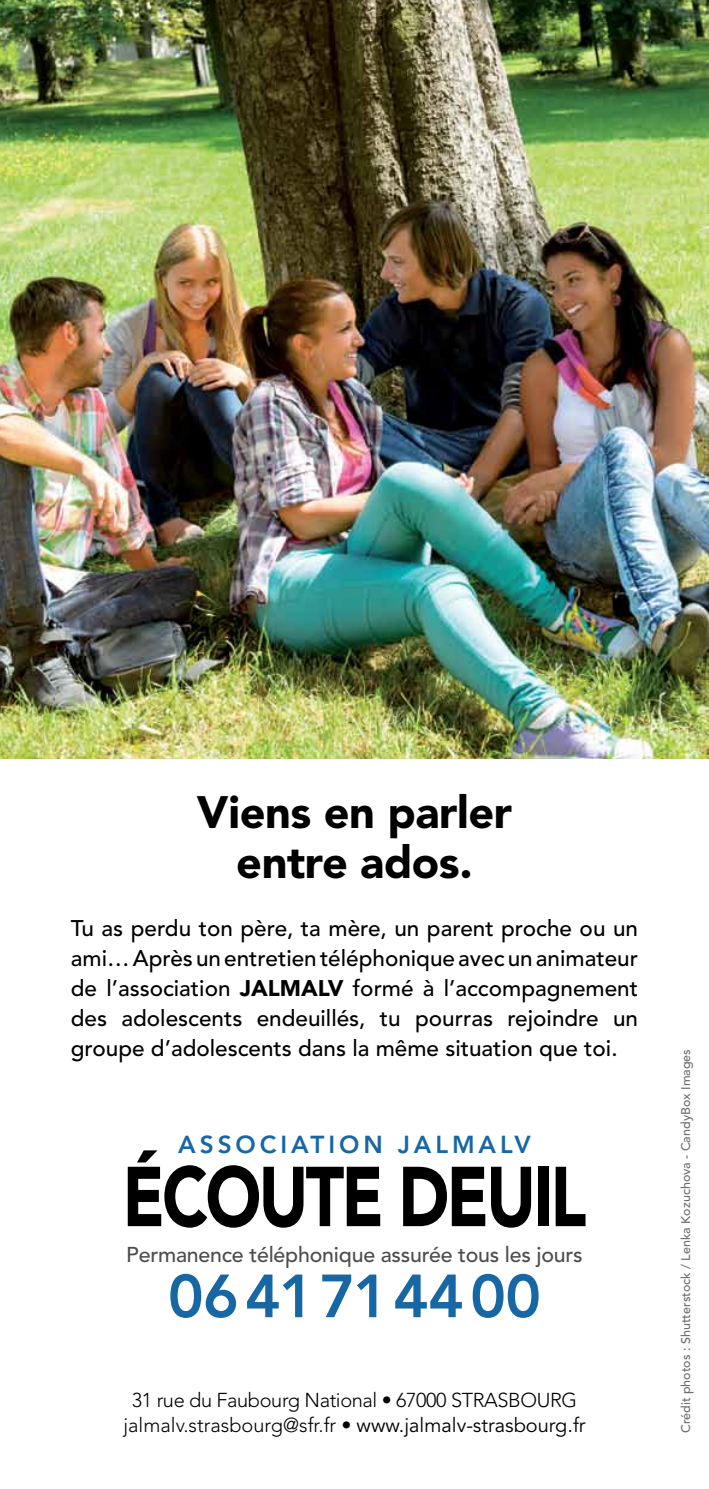
<style>
.page{position:relative;width:709px;height:1489px;background:#fff}
.page>*{position:absolute;margin:0;border:0;box-sizing:border-box;transform-origin:0 0}
.t1{font:900 83.75px "Avenir LT Std";letter-spacing:-.04em;color:#000;scale:.8 1}
.t2{font:800 60.25px "Avenir LT Std";letter-spacing:-.01em;color:#1867a5}
.t3{font:900 45px/50px "Avenir LT Std";letter-spacing:-.01em;color:#000;text-align:center}
.t4{font:800 24.5px "Avenir LT Std";letter-spacing:.16em;color:#1867a5}
.t5{font:500 22.5px/30px "Avenir LT Std";color:#000;text-align:justify}
.t6{font:500 21.25px "Avenir LT Std";letter-spacing:-.01em;color:#4d4d4d}
.t7{font:300 20px/25px "Avenir LT Std";letter-spacing:-.02em;color:#000;text-align:center}
.t8{font:500 12.5px "Avenir LT Std";color:#6d6e71}
.s1{font-weight:900}
.s2{font-weight:400}
</style>
<div class="page">
<img style="left:0;top:0;width:709px;height:758px">
<h3 class="t3" style="left:197px;top:787px;width:316px">Viens en parler entre ados.</h3>
<p class="t5" style="left:71px;top:913px;width:568px">Tu as perdu ton père, ta mère, un parent proche ou un ami… Après un entretien téléphonique avec un animateur de l’association <span class="s1">JALMALV</span> formé à l’accompagnement des adolescents endeuillés, tu pourras rejoindre un groupe d’adolescents dans la même situation que toi.</p>
<p class="t4" style="left:178px;top:1129px;width:354px">ASSOCIATION JALMALV</p>
<h1 class="t1" style="left:122px;top:1146px;width:581px">ÉCOUTE DEUIL</h1>
<p class="t6" style="left:126px;top:1242px;width:458px">Permanence téléphonique assurée tous les jours</p>
<h2 class="t2" style="left:168px;top:1260px;width:374px">0641714400</h2>
<p class="t7" style="left:123px;top:1387px;width:463px">31 rue du Faubourg National • 67000 STRASBOURG jalmalv.strasbourg@sfr.fr • <span class="s2">www.jalmalv-strasbourg.fr</span></p>
<p class="t8" style="left:678px;top:1432px;width:385px;rotate:-90deg">Crédit photos : Shutterstock / Lenka Kozuchova - CandyBox Images</p>
</div>
